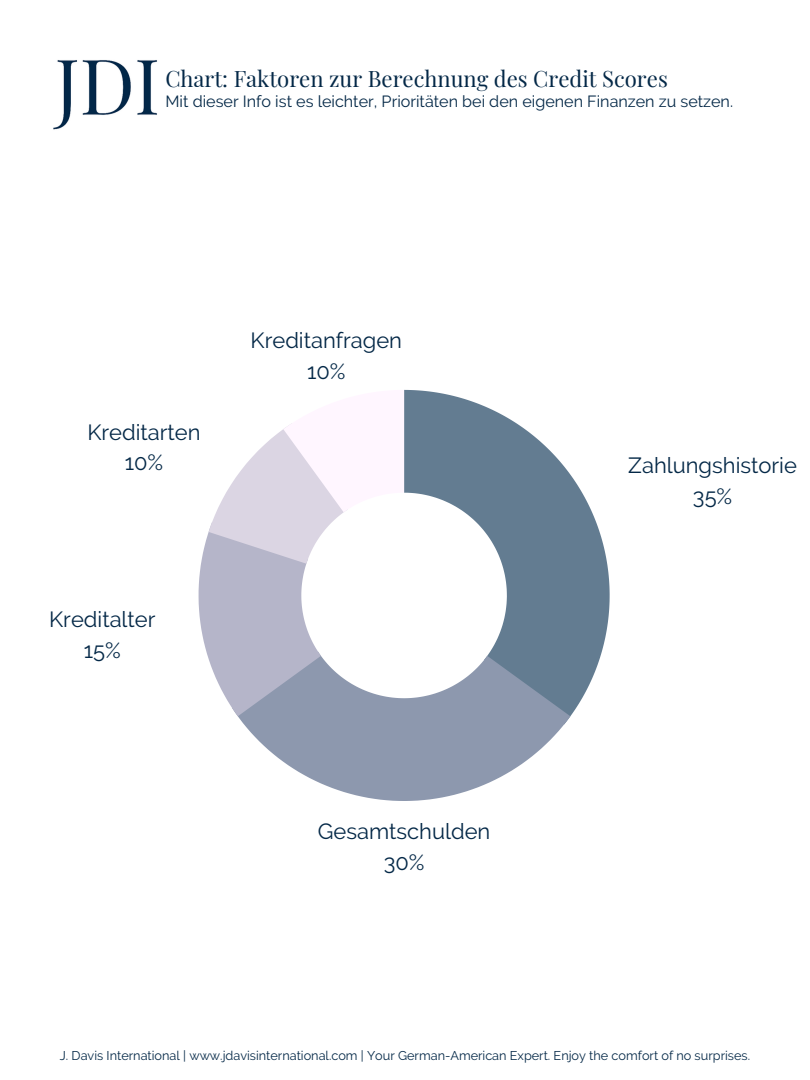
<style>
.page{position:relative;width:810px;height:1080px;background:#fff}
.page>*{position:absolute;margin:0;border:0;box-sizing:border-box;transform-origin:0 0}
.t1{font:22.12px "Playfair Display";color:#042847}
.t2{font:21.94px/30.7px "Raleway";color:#042847;text-align:center}
.t3{font:16.12px "Raleway";color:#042847}
.t4{font:12.69px "Raleway";color:#042847}
</style>
<div class="page">
<img style="left:53px;top:60px;width:104px;height:70px">
<svg style="left:405px;top:390px;width:205px;height:327px;fill:#637c91"></svg>
<svg style="left:237px;top:652px;width:333px;height:149px;fill:#8d98ae"></svg>
<svg style="left:199px;top:390px;width:206px;height:326px"></svg>
<h1 class="t1" style="left:165px;top:64px;width:504px">Chart: Faktoren zur Berechnung des Credit Scores</h1>
<p class="t3" style="left:165px;top:92px;width:569px">Mit dieser Info ist es leichter, Prioritäten bei den eigenen Finanzen zu setzen.</p>
<h2 class="t2" style="left:87px;top:417px;width:115px">Kreditarten<br>10%</h2>
<h2 class="t2" style="left:251px;top:325px;width:153px">Kreditanfragen<br>10%</h2>
<h2 class="t2" style="left:49px;top:604px;width:108px">Kreditalter<br>15%</h2>
<h2 class="t2" style="left:318px;top:816px;width:174px">Gesamtschulden<br>30%</h2>
<h2 class="t2" style="left:628px;top:450px;width:170px">Zahlungshistorie<br>35%</h2>
<p class="t4" style="left:60px;top:1049px;width:692px">J. Davis International | www.jdavisinternational.com | Your German-American Expert. Enjoy the comfort of no surprises.</p>
</div>
